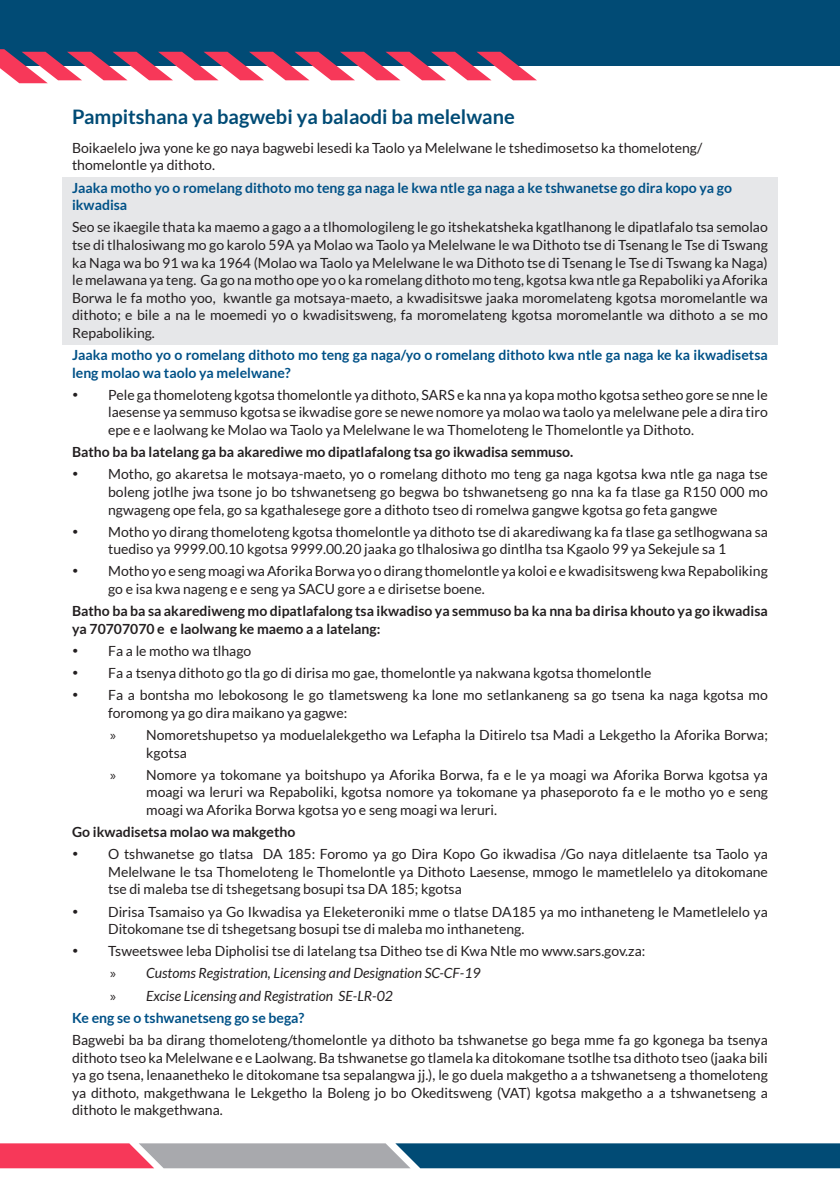
<style>
.page{position:relative;width:840px;height:1191px;background:#fff}
.page>*{position:absolute;margin:0;border:0;box-sizing:border-box;transform-origin:0 0}
.t1{font:700 20px "Lato";color:#014b75}
.List_Paragraph{font:14px/17.6px "Lato";color:#231f20;text-align:justify}
.t2{font:700 14px/17.6px "Lato";color:#005187}
.t3{font:700 14px/17.6px "Lato";color:#231f20}
.t4{font:italic 14px "Lato";color:#231f20}
.s1{font-family:"Myriad Pro"}
.s2{font-family:"Myriad Pro";font-style:normal}
</style>
<div class="page">
<svg style="left:0;top:1143px;width:839px;height:25px;background:#636985"></svg>
<div style="left:62px;top:177px;width:715px;height:167px;background:#e6e7e9"></div>
<div style="left:0;top:0;width:839px;height:65px;background:#014b75"></div>
<svg style="left:0;top:49px;width:536px;height:34px"></svg>
<p class="t1" style="left:72px;top:105px;width:444px">Pampitshana ya bagwebi ya balaodi ba melelwane</p>
<p class="List_Paragraph" style="left:72px;top:139px;width:631px">Boikaelelo jwa yone ke go naya bagwebi lesedi ka Taolo ya Melelwane le tshedimosetso ka thomeloteng/ thomelontle ya dithoto.</p>
<p class="t2" style="left:72px;top:178px;width:661px">Jaaka motho yo o romelang dithoto mo teng ga naga le kwa ntle ga naga a ke tshwanetse go dira kopo ya go ikwadisa</p>
<p class="List_Paragraph" style="left:72px;top:218px;width:697px">Seo se ikaegile thata ka maemo a gago a a tlhomologileng le go itshekatsheka kgatlhanong le dipatlafalo tsa semolao tse di tlhalosiwang mo go karolo 59A ya Molao wa Taolo ya Melelwane le wa Dithoto tse di Tsenang le Tse di Tswang ka Naga wa bo 91 wa ka 1964 (Molao wa Taolo ya Melelwane le wa Dithoto tse di Tsenang le Tse di Tswang ka Naga) le melawana ya teng. Ga go na motho ope yo o ka romelang dithoto mo teng, kgotsa kwa ntle ga Repaboliki ya Aforika Borwa le fa motho yoo, kwantle ga motsaya-maeto, a kwadisitswe jaaka moromelateng kgotsa moromelantle wa dithoto; e bile a na le moemedi yo o kwadisitsweng, fa moromelateng kgotsa moromelantle wa dithoto a se mo Repaboliking.</p>
<p class="t2" style="left:72px;top:346px;width:696px">Jaaka motho yo o romelang dithoto mo teng ga naga/yo o romelang dithoto kwa ntle ga naga ke ka ikwadisetsa leng molao wa taolo ya melelwane?</p>
<p class="List_Paragraph" style="left:108px;top:386px;width:661px;text-indent:-36px">• Pele ga thomeloteng kgotsa thomelontle ya dithoto, SARS e ka nna ya kopa motho kgotsa setheo gore se nne le laesense ya semmuso kgotsa se ikwadise gore se newe nomore ya molao wa taolo ya melelwane pele a dira tiro epe e e laolwang ke Molao wa Taolo ya Melelwane le wa Thomeloteng le Thomelontle ya Dithoto.</p>
<p class="t3" style="left:72px;top:443px;width:502px">Batho ba ba latelang ga ba akarediwe mo dipatlafalong tsa go ikwadisa semmuso.</p>
<p class="List_Paragraph" style="left:108px;top:465px;width:661px;text-indent:-36px">• Motho, go akaretsa le motsaya-maeto, yo o romelang dithoto mo teng ga naga kgotsa kwa ntle ga naga tse boleng jotlhe jwa tsone jo bo tshwanetseng go begwa bo tshwanetseng go nna ka fa tlase ga R150 000 mo ngwageng ope fela, go sa kgathalesege gore a dithoto tseo di romelwa gangwe kgotsa go feta gangwe</p>
<p class="List_Paragraph" style="left:72px;top:523px;width:697px;text-align:center">• Motho yo dirang thomeloteng kgotsa thomelontle ya dithoto tse di akarediwang ka fa tlase ga setlhogwana sa tuediso ya 9999.00.10 kgotsa 9999.00.20 jaaka go tlhalosiwa go dintlha tsa Kgaolo 99 ya Sekejule sa 1</p>
<p class="List_Paragraph" style="left:108px;top:562px;width:660px;text-indent:-36px">• Motho yo e seng moagi wa Aforika Borwa yo o dirang thomelontle ya koloi e e kwadisitsweng kwa Repaboliking go e isa kwa nageng e e seng ya SACU gore a e dirisetse boene.</p>
<p class="t3" style="left:72px;top:602px;width:696px">Batho ba ba sa akarediweng mo dipatlafalong tsa ikwadiso ya semmuso ba ka nna ba dirisa khouto ya go ikwadisa ya 70707070 e e laolwang ke maemo a a latelang:</p>
<p class="List_Paragraph" style="left:72px;top:642px;width:181px">• Fa a le motho wa tlhago</p>
<p class="List_Paragraph" style="left:72px;top:664px;width:580px">• Fa a tsenya dithoto go tla go di dirisa mo gae, thomelontle ya nakwana kgotsa thomelontle</p>
<p class="List_Paragraph" style="left:108px;top:686px;width:661px;text-indent:-36px">• Fa a bontsha mo lebokosong le go tlametsweng ka lone mo setlankaneng sa go tsena ka naga kgotsa mo foromong ya go dira maikano ya gagwe:</p>
<p class="List_Paragraph" style="left:146px;top:726px;width:623px;text-indent:-36px"><span class="s1">»</span> Nomoretshupetso ya moduelalekgetho wa Lefapha la Ditirelo tsa Madi a Lekgetho la Aforika Borwa; kgotsa</p>
<p class="List_Paragraph" style="left:146px;top:765px;width:623px;text-indent:-36px"><span class="s1">»</span> Nomore ya tokomane ya boitshupo ya Aforika Borwa, fa e le ya moagi wa Aforika Borwa kgotsa ya moagi wa leruri wa Repaboliki, kgotsa nomore ya tokomane ya phaseporoto fa e le motho yo e seng moagi wa Aforika Borwa kgotsa yo e seng moagi wa leruri.</p>
<p class="t3" style="left:72px;top:823px;width:225px">Go ikwadisetsa molao wa makgetho</p>
<p class="List_Paragraph" style="left:108px;top:845px;width:661px;text-indent:-36px">• O tshwanetse go tlatsa DA 185: Foromo ya go Dira Kopo Go ikwadisa /Go naya ditlelaente tsa Taolo ya Melelwane le tsa Thomeloteng le Thomelontle ya Dithoto Laesense, mmogo le mametlelelo ya ditokomane tse di maleba tse di tshegetsang bosupi tsa DA 185; kgotsa</p>
<p class="List_Paragraph" style="left:108px;top:902px;width:661px;text-indent:-36px">• Dirisa Tsamaiso ya Go Ikwadisa ya Eleketeroniki mme o tlatse DA185 ya mo inthaneteng le Mametlelelo ya<br>Ditokomane tse di tshegetsang bosupi tse di maleba mo inthaneteng.</p>
<p class="List_Paragraph" style="left:72px;top:942px;width:574px">• Tsweetswee leba Dipholisi tse di latelang tsa Ditheo tse di Kwa Ntle mo www.sars.gov.za:</p>
<p class="t4" style="left:110px;top:965px;width:372px"><span class="s2">»</span> Customs Registration, Licensing and Designation SC-CF-19</p>
<p class="t4" style="left:110px;top:987px;width:284px"><span class="s2">»</span> Excise Licensing and Registration SE-LR-02</p>
<p class="t2" style="left:72px;top:1008px;width:234px">Ke eng se o tshwanetseng go se bega?</p>
<p class="List_Paragraph" style="left:72px;top:1031px;width:697px">Bagwebi ba ba dirang thomeloteng/thomelontle ya dithoto ba tshwanetse go bega mme fa go kgonega ba tsenya dithoto tseo ka Melelwane e e Laolwang. Ba tshwanetse go tlamela ka ditokomane tsotlhe tsa dithoto tseo (jaaka bili ya go tsena, lenaanetheko le ditokomane tsa sepalangwa jj.), le go duela makgetho a a tshwanetseng a thomeloteng ya dithoto, makgethwana le Lekgetho la Boleng jo bo Okeditsweng (VAT) kgotsa makgetho a a tshwanetseng a dithoto le makgethwana.</p>
</div>
